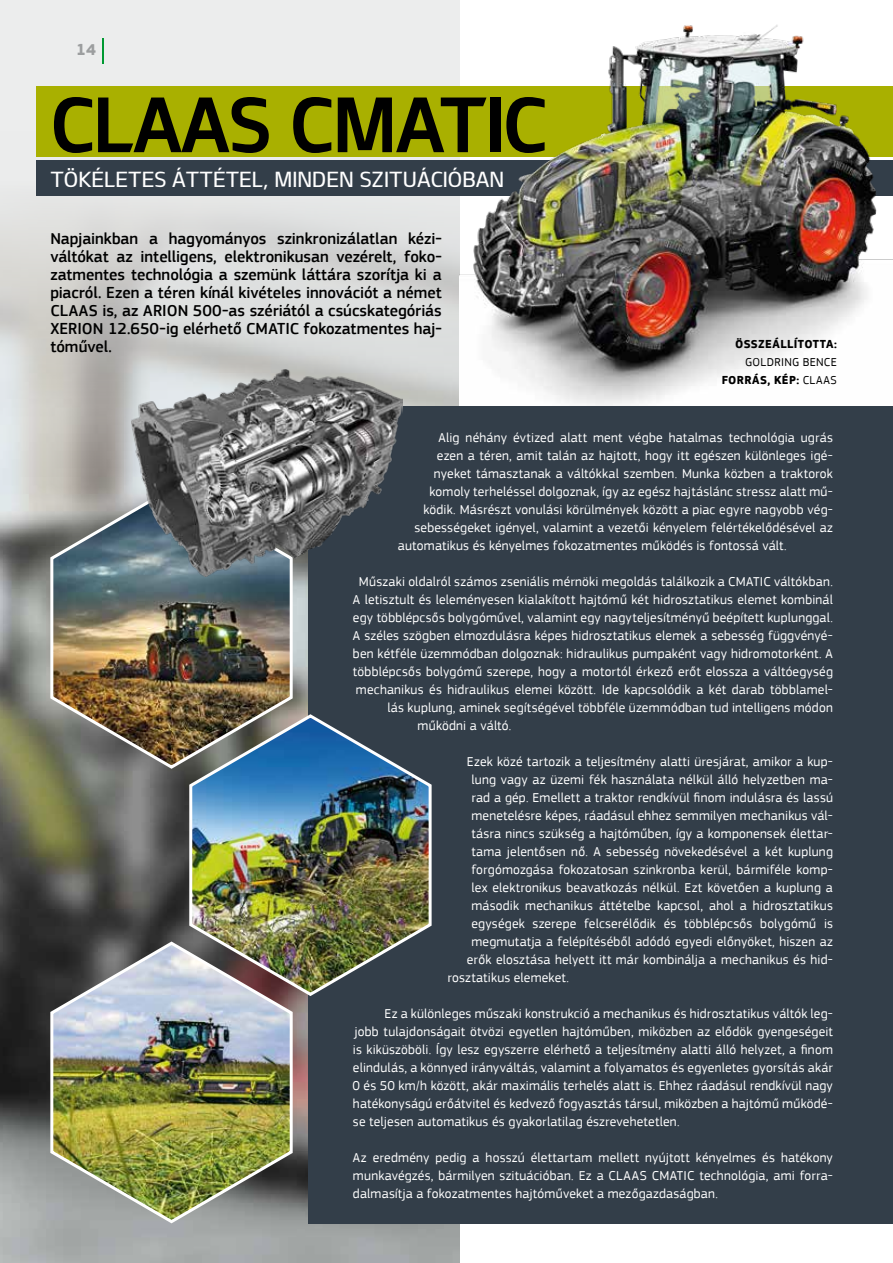
<style>
.page{position:relative;width:893px;height:1263px;background:#fff}
.page>*{position:absolute;margin:0;border:0;box-sizing:border-box;transform-origin:0 0}
.t1{font:75.15px "Design KOTFB";letter-spacing:-.015em;color:#000}
.t2{font:21px "Design KOTFM";color:#fff}
.t3{font:500 16.5px/18px "PF Square Sans Pro";color:#000;text-align:justify}
.t4{font:700 16.5px "PF Square Sans Pro";color:#9c9e9f}
.t5{font:13.5px/18px "PF Square Sans Pro";letter-spacing:.015em;color:#fff;text-align:justify}
.t6{font:12px/18px "PF Square Sans Pro";letter-spacing:.025em;color:#000;text-align:right}
.t7{font:700 12px "PF Square Sans Pro";letter-spacing:.03em;color:#000}
.s1{font-weight:700}
</style>
<div class="page">
<div style="left:0;top:0;width:459px;height:1263px;background:#eceded"></div>
<img style="left:0;top:131px;width:459px;height:1132px">
<div style="left:37px;top:86px;width:856px;height:71px;background:#a9b000"></div>
<div style="left:37px;top:160px;width:856px;height:36px;background:#333e49"></div>
<img style="left:459px;top:0;width:433px;height:406px">
<div style="left:309px;top:406px;width:584px;height:817px;background:#333e49"></div>
<img style="left:48px;top:485px;width:246px;height:285px">
<img style="left:48px;top:940px;width:246px;height:285px">
<img style="left:187px;top:712px;width:245px;height:286px">
<img style="left:132px;top:370px;width:271px;height:207px">
<svg style="left:259px;top:415px;width:141px;height:152px"></svg>
<hr style="left:102px;top:39px;width:2px;height:25px;background:#009932">
<p class="t4" style="left:76px;top:40px;width:21px">14</p>
<h1 class="t1" style="left:51px;top:77px;width:498px">CLAAS CMATIC</h1>
<h2 class="t2" style="left:50px;top:166px;width:455px">TÖKÉLETES ÁTTÉTEL, MINDEN SZITUÁCIÓBAN</h2>
<p class="t3" style="left:50px;top:230px;width:393px">Napjainkban a hagyományos szinkronizálatlan kézi&shy;váltókat az intelligens, elektronikusan vezérelt, foko&shy;zatmentes technológia a szemünk láttára szorítja ki a piacról. Ezen a téren kínál kivételes innovációt a német CLAAS is, az ARION 500-as szériától a csúcskategóriás XERION 12.650-ig elérhető CMATIC fokozatmentes haj&shy;tóművel.</p>
<p class="t7" style="left:735px;top:337px;width:103px">ÖSSZEÁLLÍTOTTA:</p>
<p class="t6" style="left:722px;top:354px;width:117px">GOLDRING BENCE<br><span class="s1">FORRÁS, KÉP:</span> CLAAS</p>
<p class="t5" style="left:438px;top:428px;width:396px">Alig néhány évtized alatt ment végbe hatalmas technológia ugrás</p>
<p class="t5" style="left:437px;top:446px;width:397px">ezen a téren, amit talán az hajtott, hogy itt egészen különleges igé-</p>
<p class="t5" style="left:434px;top:464px;width:400px">nyeket támasztanak a váltókkal szemben. Munka közben a traktorok</p>
<p class="t5" style="left:429px;top:482px;width:405px">komoly terheléssel dolgoznak, így az egész hajtáslánc stressz alatt mű-</p>
<p class="t5" style="left:423px;top:500px;width:411px">ködik. Másrészt vonulási körülmények között a piac egyre nagyobb vég-</p>
<p class="t5" style="left:414px;top:518px;width:420px">sebességeket igényel, valamint a vezetői kényelem felértékelődésével az</p>
<p class="t5" style="left:398px;top:536px;width:390px">automatikus és kényelmes fokozatmentes működés is fontossá vált.</p>
<p class="t5" style="left:359px;top:572px;width:475px">Műszaki oldalról számos zseniális mérnöki megoldás találkozik a CMATIC váltókban.</p>
<p class="t5" style="left:353px;top:590px;width:481px">A letisztult és leleményesen kialakított hajtómű két hidrosztatikus elemet kombinál</p>
<p class="t5" style="left:353px;top:608px;width:481px">egy többlépcsős bolygóművel, valamint egy nagyteljesítményű beépített kuplunggal.</p>
<p class="t5" style="left:353px;top:626px;width:481px">A széles szögben elmozdulásra képes hidrosztatikus elemek a sebesség függvényé-</p>
<p class="t5" style="left:353px;top:644px;width:481px">ben kétféle üzemmódban dolgoznak: hidraulikus pumpaként vagy hidromotorként. A</p>
<p class="t5" style="left:353px;top:662px;width:481px">többlépcsős bolygómű szerepe, hogy a motortól érkező erőt elossza a váltóegység</p>
<p class="t5" style="left:356px;top:680px;width:478px">mechanikus és hidraulikus elemei között. Ide kapcsolódik a két darab többlamel-</p>
<p class="t5" style="left:387px;top:698px;width:447px">lás kuplung, aminek segítségével többféle üzemmódban tud intelligens módon</p>
<p class="t5" style="left:417px;top:716px;width:95px">működni a váltó.</p>
<p class="t5" style="left:467px;top:752px;width:367px">Ezek közé tartozik a teljesítmény alatti üresjárat, amikor a kup-</p>
<p class="t5" style="left:471px;top:770px;width:363px">lung vagy az üzemi fék használata nélkül álló helyzetben ma-</p>
<p class="t5" style="left:471px;top:788px;width:363px">rad a gép. Emellett a traktor rendkívül finom indulásra és lassú</p>
<p class="t5" style="left:471px;top:806px;width:363px">menetelésre képes, ráadásul ehhez semmilyen mechanikus vál-</p>
<p class="t5" style="left:471px;top:824px;width:363px">tásra nincs szükség a hajtóműben, így a komponensek élettar-</p>
<p class="t5" style="left:471px;top:842px;width:363px">tama jelentősen nő. A sebesség növekedésével a két kuplung</p>
<p class="t5" style="left:471px;top:860px;width:363px">forgómozgása fokozatosan szinkronba kerül, bármiféle komp-</p>
<p class="t5" style="left:471px;top:878px;width:363px">lex elektronikus beavatkozás nélkül. Ezt követően a kuplung a</p>
<p class="t5" style="left:471px;top:896px;width:363px">második mechanikus áttételbe kapcsol, ahol a hidrosztatikus</p>
<p class="t5" style="left:471px;top:914px;width:363px">egységek szerepe felcserélődik és többlépcsős bolygómű is</p>
<p class="t5" style="left:471px;top:932px;width:363px">megmutatja a felépítéséből adódó egyedi előnyöket, hiszen az</p>
<p class="t5" style="left:467px;top:950px;width:367px">erők elosztása helyett itt már kombinálja a mechanikus és hid-</p>
<p class="t5" style="left:447px;top:968px;width:123px">rosztatikus elemeket.</p>
<p class="t5" style="left:353px;top:1004px;width:481px;text-indent:31px">Ez a különleges műszaki konstrukció a mechanikus és hidrosztatikus váltók leg&shy;jobb tulajdonságait ötvözi egyetlen hajtóműben, miközben az elődök gyengeségeit is kiküszöböli. Így lesz egyszerre elérhető a teljesítmény alatti álló helyzet, a finom elindulás, a könnyed irányváltás, valamint a folyamatos és egyenletes gyorsítás akár 0 és 50 km/h között, akár maximális terhelés alatt is. Ehhez ráadásul rendkívül nagy hatékonyságú erőátvitel és kedvező fogyasztás társul, miközben a hajtómű működé&shy;se teljesen automatikus és gyakorlatilag észrevehetetlen.</p>
<p class="t5" style="left:353px;top:1148px;width:481px">Az eredmény pedig a hosszú élettartam mellett nyújtott kényelmes és hatékony munkavégzés, bármilyen szituációban. Ez a CLAAS CMATIC technológia, ami forra&shy;dalmasítja a fokozatmentes hajtóműveket a mezőgazdaságban.</p>
</div>
